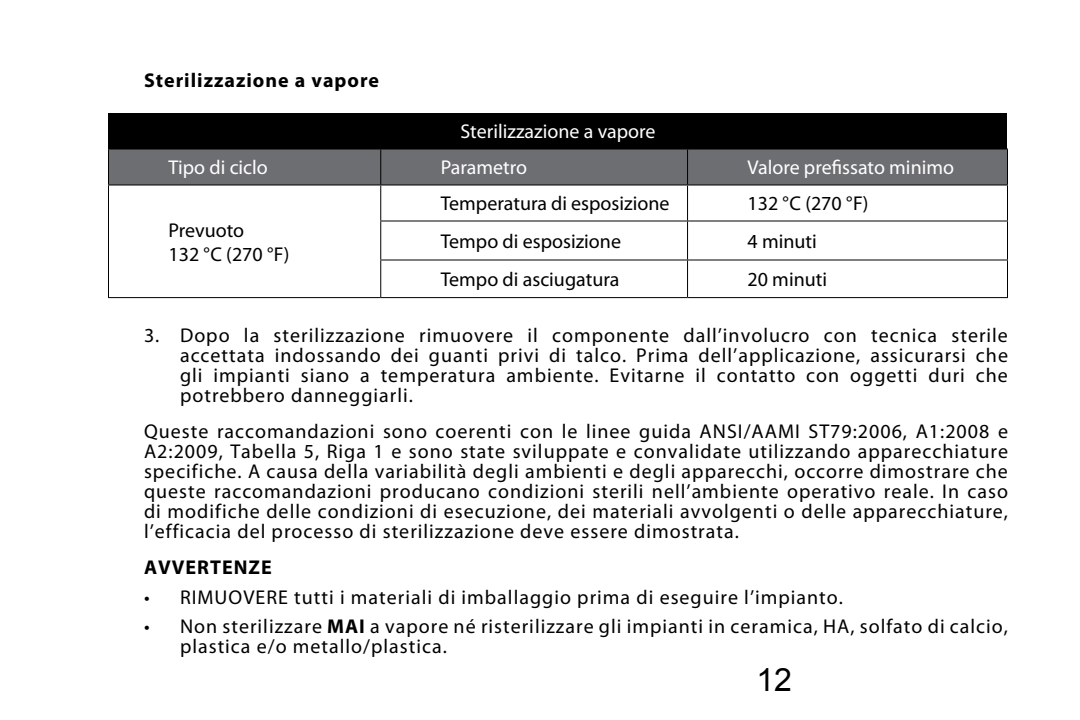
<style>
.page{position:relative;width:1080px;height:720px;background:#fff}
.page>*{position:absolute;margin:0;border:0;box-sizing:border-box;transform-origin:0 0}
.t1{font:32px "Arial";color:#000}
.t2{font:20px/20px "Myriad Pro";letter-spacing:.05em;color:#000;text-align:justify}
.t3{font:20px/24px "Myriad Pro";color:#000}
.t4{font:20px "Myriad Pro";color:#fff}
.t5{font:700 20px "Myriad Pro";letter-spacing:.05em;color:#000}
.s1{font-weight:700}
</style>
<div class="page">
<div style="left:108px;top:113px;width:900px;height:36px;background:#000"></div>
<div style="left:109px;top:150px;width:898px;height:34px;background:#6d6e71"></div>
<hr style="left:108px;top:150px;width:1px;height:34px;background:#000">
<hr style="left:108px;top:148px;width:273px;height:2px;background:#000">
<hr style="left:380px;top:150px;width:1px;height:34px;background:#000">
<hr style="left:381px;top:148px;width:307px;height:2px;background:#000">
<hr style="left:687px;top:150px;width:1px;height:34px;background:#000">
<hr style="left:1007px;top:150px;width:1px;height:34px;background:#000">
<hr style="left:688px;top:148px;width:320px;height:2px;background:#000">
<hr style="left:108px;top:186px;width:1px;height:35px;background:#000">
<hr style="left:108px;top:221px;width:1px;height:39px;background:#000">
<hr style="left:108px;top:260px;width:1px;height:37px;background:#000">
<hr style="left:108px;top:184px;width:273px;height:2px;background:#000">
<hr style="left:108px;top:297px;width:273px;height:1px;background:#000">
<hr style="left:380px;top:186px;width:1px;height:34px;background:#000">
<hr style="left:381px;top:184px;width:307px;height:2px;background:#000">
<hr style="left:687px;top:186px;width:1px;height:34px;background:#000">
<hr style="left:1007px;top:186px;width:1px;height:34px;background:#000">
<hr style="left:688px;top:184px;width:320px;height:2px;background:#000">
<hr style="left:380px;top:222px;width:1px;height:38px;background:#000">
<hr style="left:380px;top:220px;width:308px;height:2px;background:#000">
<hr style="left:687px;top:222px;width:1px;height:38px;background:#000">
<hr style="left:1007px;top:222px;width:1px;height:38px;background:#000">
<hr style="left:688px;top:220px;width:320px;height:2px;background:#000">
<hr style="left:380px;top:261px;width:1px;height:36px;background:#000">
<hr style="left:380px;top:259px;width:308px;height:2px;background:#000">
<hr style="left:381px;top:297px;width:307px;height:1px;background:#000">
<hr style="left:687px;top:261px;width:1px;height:36px;background:#000">
<hr style="left:1007px;top:261px;width:1px;height:36px;background:#000">
<hr style="left:688px;top:259px;width:320px;height:2px;background:#000">
<hr style="left:688px;top:297px;width:320px;height:1px;background:#000">
<p class="t5" style="left:144px;top:67px;width:237px">Sterilizzazione a vapore</p>
<p class="t4" style="left:460px;top:119px;width:197px">Sterilizzazione a vapore</p>
<p class="t4" style="left:168px;top:155px;width:101px">Tipo di ciclo</p>
<p class="t4" style="left:441px;top:155px;width:88px">Parametro</p>
<p class="t4" style="left:748px;top:155px;width:208px">Valore prefissato minimo</p>
<p class="t3" style="left:441px;top:191px;width:230px">Temperatura di esposizione</p>
<p class="t2" style="left:748px;top:193px;width:122px">132 °C (270 °F)</p>
<p class="t3" style="left:441px;top:229px;width:182px">Tempo di esposizione</p>
<p class="t2" style="left:748px;top:231px;width:71px">4 minuti</p>
<p class="t3" style="left:441px;top:267px;width:180px">Tempo di asciugatura</p>
<p class="t3" style="left:748px;top:267px;width:81px">20 minuti</p>
<p class="t2" style="left:180px;top:325px;width:830px;text-indent:-36px">3. Dopo la sterilizzazione rimuovere il componente dall’involucro con tecnica sterile accettata indossando dei guanti privi di talco. Prima dell’applicazione, assicurarsi che gli impianti siano a temperatura ambiente. Evitarne il contatto con oggetti duri che potrebbero danneggiarli.</p>
<p class="t2" style="left:144px;top:421px;width:866px">Queste raccomandazioni sono coerenti con le linee guida ANSI/AAMI ST79:2006, A1:2008 e A2:2009, Tabella 5, Riga 1 e sono state sviluppate e convalidate utilizzando apparecchiature specifiche. A causa della variabilità degli ambienti e degli apparecchi, occorre dimostrare che queste raccomandazioni producano condizioni sterili nell’ambiente operativo reale. In caso di modifiche delle condizioni di esecuzione, dei materiali avvolgenti o delle apparecchiature, l’efficacia del processo di sterilizzazione deve essere dimostrata.</p>
<p class="t5" style="left:144px;top:554px;width:129px">AVVERTENZE</p>
<p class="t2" style="left:144px;top:587px;width:701px">• RIMUOVERE tutti i materiali di imballaggio prima di eseguire l’impianto.</p>
<p class="t2" style="left:180px;top:616px;width:830px;text-indent:-36px">• Non sterilizzare <span class="s1">MAI</span> a vapore né risterilizzare gli impianti in ceramica, HA, solfato di calcio, plastica e/o metallo/plastica.</p>
<h1 class="t1" style="left:756px;top:659px;width:37px">12</h1>
<p class="t3" style="left:169px;top:218px;width:122px">Prevuoto<br>132 °C (270 °F)</p>
</div>
